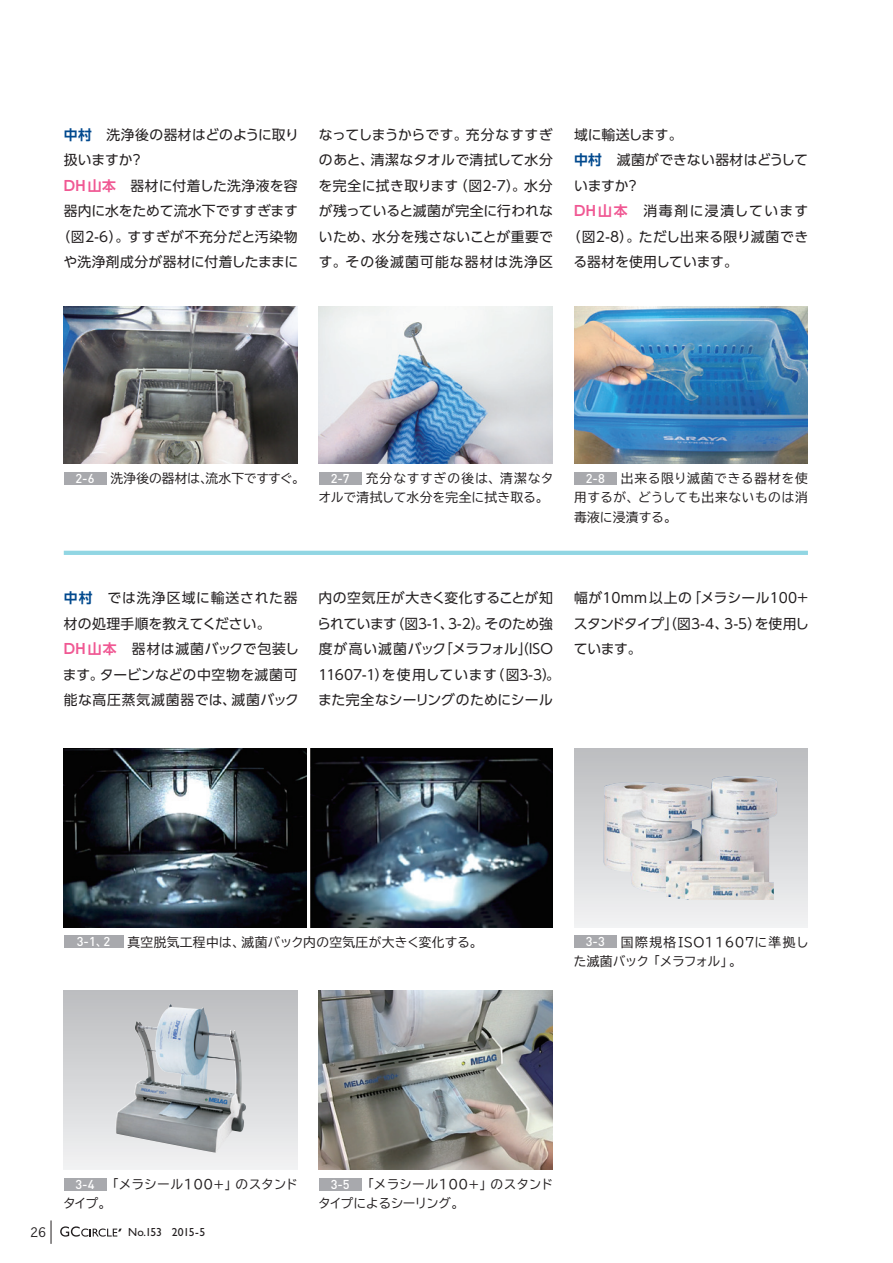
<style>
.page{position:relative;width:893px;height:1263px;background:#fff}
.page>*{position:absolute;margin:0;border:0;box-sizing:border-box;transform-origin:0 0}
.t1{font:13.8px/25.5px "UD Shin Go Pr 6 N";letter-spacing:.015em;color:#231f20;text-align:justify}
.t2{font:13.8px/25.5px "UD Shin Go Pr 6 N";letter-spacing:.04em;color:#231f20}
.t3{font:13.8px "UD Shin Go Pr 6 N";letter-spacing:-.01em;color:#231f20}
.t4{font:13.8px "UD Shin Go Pr 6 N";letter-spacing:.095em;color:#231f20}
.t5{font:13.8px "UD Shin Go Pr 6 N";letter-spacing:-.005em;color:#231f20}
.t6{font:13.8px "UD Shin Go Pr 6 N";letter-spacing:-.015em;color:#231f20}
.t7{font:13.35px "Copperplate Gothic Std 29 AB";color:#231f20}
.t8{font:12.75px/19.2px "TBUD Go Std";letter-spacing:.015em;color:#231f20}
.t9{font:12.75px/19.2px "TBUD Go Std";letter-spacing:-.015em;color:#231f20}
.t10{font:500 12.75px "DINOT";color:#fff}
.t11{font:11.7px "Gill Sans Std";letter-spacing:-.02em;color:#231f20}
.s1{font-family:"UD Shin Go Pr 6 N De";font-weight:700;color:#01498e}
.s2{font-family:"UD Shin Go Pr 6 N De";font-weight:700;color:#f05893}
.s3{font-family:"TBUD Go Std";font-weight:700;font-size:10.65px}
</style>
<div class="page">
<img style="left:574px;top:306px;width:234px;height:157px">
<img style="left:64px;top:306px;width:234px;height:157px">
<img style="left:319px;top:306px;width:234px;height:157px">
<img style="left:64px;top:748px;width:242px;height:179px">
<img style="left:310px;top:748px;width:243px;height:179px">
<div style="left:574px;top:748px;width:234px;height:179px;background:linear-gradient(to bottom,#bcbdbf,#f1f1f3)"></div>
<img style="left:603px;top:776px;width:174px;height:124px">
<div style="left:64px;top:991px;width:234px;height:178px;background:linear-gradient(to bottom,#bcbdbf,#f0f1f2)"></div>
<img style="left:115px;top:1006px;width:132px;height:147px">
<img style="left:319px;top:991px;width:234px;height:178px">
<div style="left:64px;top:472px;width:42px;height:13px;background:#a8a9ad"></div>
<div style="left:64px;top:935px;width:59px;height:13px;background:#a8a9ad"></div>
<div style="left:64px;top:1178px;width:42px;height:13px;background:#a8a9ad"></div>
<div style="left:319px;top:1178px;width:42px;height:13px;background:#a8a9ad"></div>
<div style="left:319px;top:472px;width:42px;height:13px;background:#a8a9ad"></div>
<div style="left:574px;top:472px;width:43px;height:13px;background:#a8a9ad"></div>
<div style="left:574px;top:935px;width:43px;height:13px;background:#a8a9ad"></div>
<hr style="left:64px;top:551px;width:744px;height:4px;background:#91d6e3">
<svg style="left:51px;top:1220px;width:1px;height:24px"></svg>
<svg style="left:60px;top:1226px;width:62px;height:10px"></svg>
<p class="t1" style="left:64px;top:121px;width:237px"><span class="s1">中村</span> 洗浄後の器材はどのように取り</p>
<p class="t1" style="left:64px;top:147px;width:81px">扱いますか？</p>
<p class="t1" style="left:64px;top:172px;width:235px"><span class="s2">DH山本</span> 器材に付着した洗浄液を容</p>
<p class="t3" style="left:64px;top:200px;width:236px">器内に水をためて流水下ですすぎます</p>
<p class="t2" style="left:57px;top:223px;width:243px">（図2-6）。すすぎが不充分だと汚染物</p>
<p class="t1" style="left:63px;top:249px;width:236px">や洗浄剤成分が器材に付着したままに</p>
<p class="t1" style="left:319px;top:121px;width:236px">なってしまうからです。充分なすすぎのあと、清潔なタオルで清拭して水分を完全に拭き取ります（図2-7）。水分が残っていると滅菌が完全に行われないため、水分を残さないことが重要です。その後滅菌可能な器材は洗浄区</p>
<p class="t6" style="left:574px;top:123px;width:110px">域に輸送します。</p>
<p class="t1" style="left:574px;top:147px;width:236px"><span class="s1">中村</span> 滅菌ができない器材はどうして</p>
<p class="t1" style="left:574px;top:172px;width:67px">いますか？</p>
<p class="t4" style="left:574px;top:200px;width:236px"><span class="s2">DH山本</span> 消毒剤に浸漬しています</p>
<p class="t1" style="left:567px;top:223px;width:243px">（図2-8）。ただし出来る限り滅菌でき</p>
<p class="t5" style="left:574px;top:251px;width:166px">る器材を使用しています。</p>
<p class="t10" style="left:76px;top:470px;width:21px">2-6</p>
<p class="t8" style="left:110px;top:469px;width:196px">洗浄後の器材は、流水下ですすぐ。</p>
<p class="t8" style="left:319px;top:469px;width:237px;text-indent:47px">充分なすすぎの後は、清潔なタオルで清拭して水分を完全に拭き取る。</p>
<p class="t8" style="left:574px;top:469px;width:235px;text-align:justify;text-indent:47px">出来る限り滅菌できる器材を使用するが、どうしても出来ないものは消毒液に浸漬する。</p>
<p class="t10" style="left:331px;top:470px;width:21px">2-7</p>
<p class="t10" style="left:586px;top:470px;width:21px">2-8</p>
<p class="t2" style="left:63px;top:585px;width:237px"><span class="s1">中村</span> では洗浄区域に輸送された器材の処理手順を教えてください。<br><span class="s2">DH山本</span> 器材は滅菌バックで包装します。タービンなどの中空物を滅菌可能な高圧蒸気滅菌器では、滅菌バック</p>
<p class="t1" style="left:317px;top:585px;width:244px;text-align:left">内の空気圧が大きく変化することが知られています（図3-1、3-2）。そのため強度が高い滅菌バック「メラフォル」（ISO<br>11607-1）を使用しています（図3-3）。また完全なシーリングのためにシール</p>
<p class="t1" style="left:574px;top:585px;width:237px">幅が10mm以上の「メラシール100+スタンドタイプ」（図3-4、3-5）を使用しています。</p>
<p class="t10" style="left:77px;top:933px;width:35px">3-1<span class="s3">、</span>2</p>
<p class="t8" style="left:128px;top:932px;width:357px">真空脱気工程中は、滅菌バック内の空気圧が大きく変化する。</p>
<p class="t8" style="left:574px;top:932px;width:236px;text-indent:47px">国際規格 ISO11607に準拠した滅菌バック「メラフォル」。</p>
<p class="t10" style="left:586px;top:933px;width:21px">3-3</p>
<p class="t8" style="left:63px;top:1174px;width:237px;text-indent:43px">「メラシール100+」のスタンドタイプ。</p>
<p class="t9" style="left:318px;top:1174px;width:237px;text-indent:43px">「メラシール100+」のスタンドタイプによるシーリング。</p>
<p class="t10" style="left:76px;top:1175px;width:21px">3-4</p>
<p class="t10" style="left:331px;top:1175px;width:21px">3-5</p>
<p class="t7" style="left:30px;top:1224px;width:18px">26</p>
<p class="t11" style="left:128px;top:1226px;width:79px">No.153 2015-5</p>
</div>
